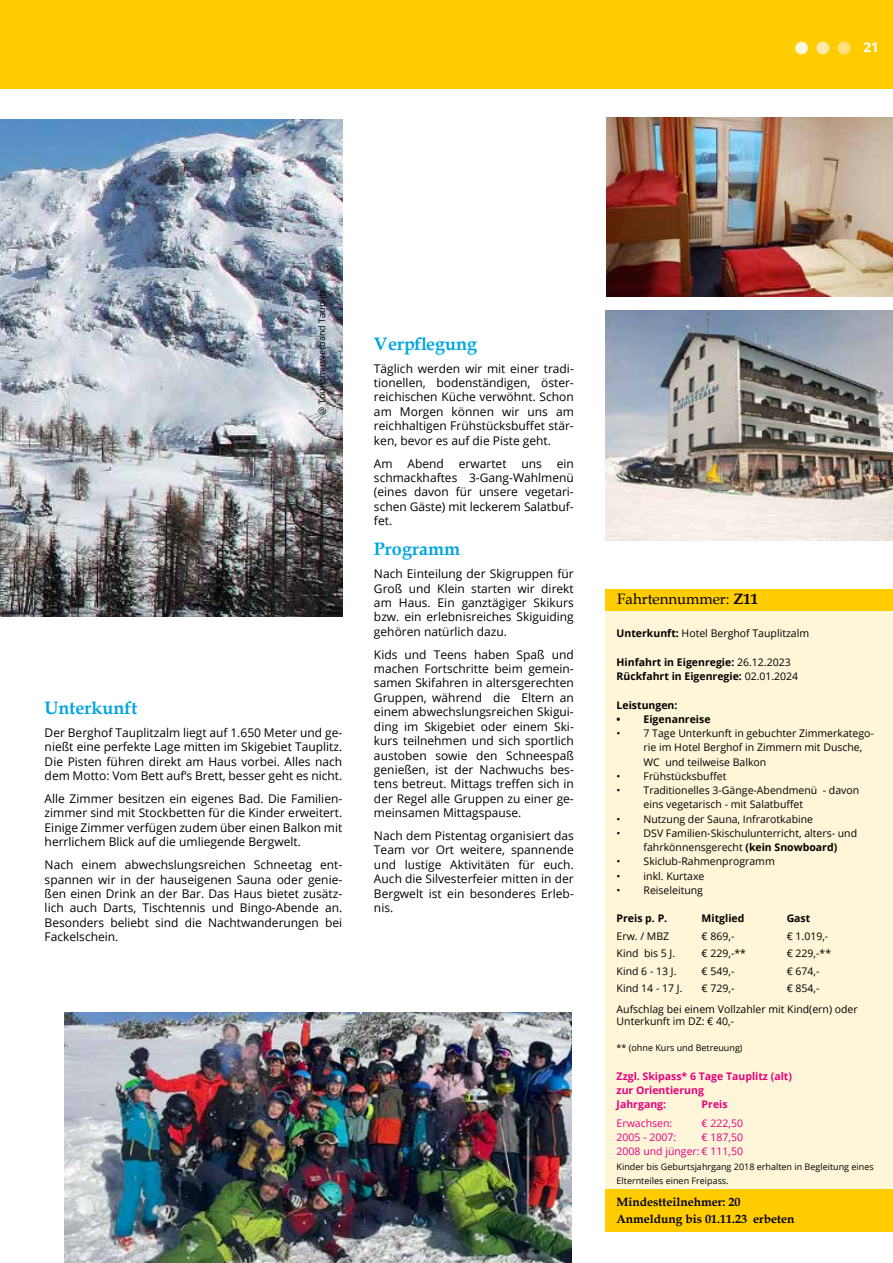
<style>
.page{position:relative;width:893px;height:1263px;background:#fff}
.page>*{position:absolute;margin:0;border:0;box-sizing:border-box;transform-origin:0 0}
.t1{font:700 18px "Book Antiqua";color:#00a6e2}
.t2{font:15px "Book Antiqua";color:#000}
.t3{font:700 13.5px "Open Sans";color:#fff}
.t4{font:12px/14.4px "Open Sans";color:#000;text-align:justify}
.t5{font:700 12px/16.5px "Book Antiqua";color:#000}
.t6{font:10.5px/14.2px "Open Sans";color:#000}
.t7{font:700 10.5px/14.2px "Open Sans";color:#000}
.t8{font:700 10.5px/14.2px "Open Sans";color:#e6007d}
.t9{font:10.5px/14.2px "Open Sans";color:#e6007d;text-align:right}
.t10{font:9px/14.2px "Open Sans";color:#000}
.s1{font-weight:700}
.s2{font-weight:400}
</style>
<div class="page">
<img style="left:0;top:119px;width:342px;height:498px">
<div style="left:0;top:0;width:893px;height:89px;background:#fc0"></div>
<div style="left:605px;top:595px;width:288px;height:594px;background:#fff5d8"></div>
<div style="left:605px;top:589px;width:288px;height:22px;background:#fc0"></div>
<img style="left:607px;top:118px;width:286px;height:179px">
<img style="left:606px;top:310px;width:287px;height:230px">
<img style="left:65px;top:1012px;width:507px;height:251px">
<div style="left:838px;top:42px;width:12px;height:12px;background:#ffe07d;border-radius:50%"></div>
<div style="left:816px;top:42px;width:13px;height:12px;background:#ffeaad;border-radius:50%"></div>
<div style="left:795px;top:42px;width:13px;height:12px;background:#fff5d8;border-radius:50%"></div>
<div style="left:605px;top:1189px;width:288px;height:42px;background:#fc0"></div>
<p class="t3" style="left:863px;top:38px;width:17px">21</p>
<p class="t10" style="left:314px;top:415px;width:126px;rotate:-90deg">@ Tourismusverband Tauplitz</p>
<h1 class="t1" style="left:45px;top:695px;width:94px">Unterkunft</h1>
<p class="t4" style="left:45px;top:725px;width:299px">Der Berghof Tauplitzalm liegt auf 1.650 Meter und ge&shy;nießt eine perfekte Lage mitten im Skigebiet Tauplitz.<br>Die Pisten führen direkt am Haus vorbei. Alles nach dem Motto: Vom Bett auf‘s Brett, besser geht es nicht.</p>
<p class="t4" style="left:45px;top:791px;width:299px">Alle Zimmer besitzen ein eigenes Bad. Die Familien&shy;zimmer sind mit Stockbetten für die Kinder erweitert.<br>Einige Zimmer verfügen zudem über einen Balkon mit herrlichem Blick auf die umliegende Bergwelt.</p>
<p class="t4" style="left:45px;top:857px;width:299px">Nach einem abwechslungsreichen Schneetag ent&shy;spannen wir in der hauseigenen Sauna oder genie&shy;ßen einen Drink an der Bar. Das Haus bietet zusätz&shy;lich auch Darts, Tischtennis und Bingo-Abende an.<br>Besonders beliebt sind die Nachtwanderungen bei Fackelschein.</p>
<h1 class="t1" style="left:374px;top:331px;width:105px">Verpflegung</h1>
<p class="t4" style="left:374px;top:361px;width:201px">Täglich werden wir mit einer tradi&shy;tionellen, bodenständigen, öster&shy;reichischen Küche verwöhnt. Schon am Morgen können wir uns am reichhaltigen Frühstücksbuffet stär&shy;ken, bevor es auf die Piste geht.</p>
<p class="t4" style="left:374px;top:456px;width:201px">Am Abend erwartet uns ein schmackhaftes 3-Gang-Wahlmenü (eines davon für unsere vegetari&shy;schen Gäste) mit leckerem Salatbuf&shy;fet.</p>
<h1 class="t1" style="left:374px;top:537px;width:88px">Programm</h1>
<p class="t4" style="left:374px;top:566px;width:201px">Nach Einteilung der Skigruppen für Groß und Klein starten wir direkt am Haus. Ein ganztägiger Skikurs bzw. ein erlebnisreiches Skiguiding gehören natürlich dazu.</p>
<p class="t4" style="left:374px;top:647px;width:201px">Kids und Teens haben Spaß und machen Fortschritte beim gemein&shy;samen Skifahren in altersgerechten Gruppen, während die Eltern an einem abwechslungsreichen Skigui&shy;ding im Skigebiet oder einem Ski&shy;kurs teilnehmen und sich sportlich austoben sowie den Schneespaß genießen, ist der Nachwuchs bes&shy;tens betreut. Mittags treffen sich in der Regel alle Gruppen zu einer ge&shy;meinsamen Mittagspause.</p>
<p class="t4" style="left:374px;top:828px;width:201px">Nach dem Pistentag organisiert das Team vor Ort weitere, spannende und lustige Aktivitäten für euch.<br>Auch die Silvesterfeier mitten in der Bergwelt ist ein besonderes Erleb&shy;nis.</p>
<p class="t2" style="left:617px;top:589px;width:143px">Fahrtennummer: <span class="s1">Z11</span></p>
<p class="t6" style="left:617px;top:626px;width:194px"><span class="s1">Unterkunft:</span> Hotel Berghof Tauplitzalm</p>
<p class="t7" style="left:617px;top:655px;width:183px">Hinfahrt in Eigenregie: <span class="s2">26.12.2023<br></span>Rückfahrt in Eigenregie: <span class="s2">02.01.2024</span></p>
<p class="t7" style="left:617px;top:697px;width:62px">Leistungen:</p>
<p class="t7" style="left:617px;top:712px;width:95px">• Eigenanreise</p>
<p class="t6" style="left:644px;top:726px;width:232px;text-indent:-27px">• 7 Tage Unterkunft in gebuchter Zimmerkatego&shy;rie im Hotel Berghof in Zimmern mit Dusche,<br>WC und teilweise Balkon</p>
<p class="t6" style="left:617px;top:769px;width:111px">• Frühstücksbuffet</p>
<p class="t6" style="left:644px;top:783px;width:217px;text-indent:-27px">• Traditionelles 3-Gänge-Abendmenü - davon eins vegetarisch - mit Salatbuffet</p>
<p class="t6" style="left:617px;top:811px;width:198px">• Nutzung der Sauna, Infrarotkabine</p>
<p class="t6" style="left:644px;top:826px;width:215px;text-indent:-27px">• DSV Familien-Skischulunterricht, alters- und fahrkönnensgerecht <span class="s1">(kein Snowboard)</span></p>
<p class="t6" style="left:617px;top:854px;width:160px">• Skiclub-Rahmenprogramm</p>
<p class="t6" style="left:617px;top:868px;width:89px">• inkl. Kurtaxe</p>
<p class="t6" style="left:617px;top:883px;width:88px">• Reiseleitung</p>
<p class="t7" style="left:617px;top:911px;width:52px">Preis p. P.</p>
<p class="t7" style="left:702px;top:911px;width:44px">Mitglied</p>
<p class="t7" style="left:787px;top:911px;width:25px">Gast</p>
<p class="t6" style="left:617px;top:929px;width:54px">Erw. / MBZ</p>
<p class="t6" style="left:702px;top:929px;width:34px">€ 869,-</p>
<p class="t6" style="left:787px;top:929px;width:43px">€ 1.019,-</p>
<p class="t6" style="left:617px;top:946px;width:60px">Kind bis 5 J.</p>
<p class="t6" style="left:702px;top:946px;width:46px">€ 229,-**</p>
<p class="t6" style="left:787px;top:946px;width:46px">€ 229,-**</p>
<p class="t6" style="left:617px;top:964px;width:61px">Kind 6 - 13 J.</p>
<p class="t6" style="left:702px;top:964px;width:34px">€ 549,-</p>
<p class="t6" style="left:787px;top:964px;width:34px">€ 674,-</p>
<p class="t6" style="left:617px;top:981px;width:67px">Kind 14 - 17 J.</p>
<p class="t6" style="left:702px;top:981px;width:34px">€ 729,-</p>
<p class="t6" style="left:617px;top:978px;width:243px;line-height:20.5px;text-indent:170px">€ 854,-<br>Aufschlag bei einem Vollzahler mit Kind(ern) oder</p>
<p class="t6" style="left:617px;top:1014px;width:119px">Unterkunft im DZ: € 40,-</p>
<p class="t10" style="left:617px;top:1041px;width:128px">** (ohne Kurs und Betreuung)</p>
<p class="t8" style="left:617px;top:1069px;width:177px">Zzgl. Skipass* 6 Tage Tauplitz (alt) zur Orientierung<br>Jahrgang:</p>
<p class="t8" style="left:702px;top:1097px;width:27px">Preis</p>
<p class="t9" style="left:617px;top:1116px;width:57px">Erwachsen:</p>
<p class="t9" style="left:702px;top:1116px;width:43px">€ 222,50</p>
<p class="t9" style="left:617px;top:1130px;width:61px">2005 - 2007:</p>
<p class="t9" style="left:617px;top:1130px;width:128px">€ 187,50<br>2008 und jünger: € 111,50</p>
<p class="t10" style="left:617px;top:1159px;width:259px">Kinder bis Geburtsjahrgang 2018 erhalten in Begleitung eines<br>Elternteiles einen Freipass.</p>
<p class="t5" style="left:617px;top:1194px;width:179px">Mindestteilnehmer: 20<br>Anmeldung bis 01.11.23 erbeten</p>
</div>
